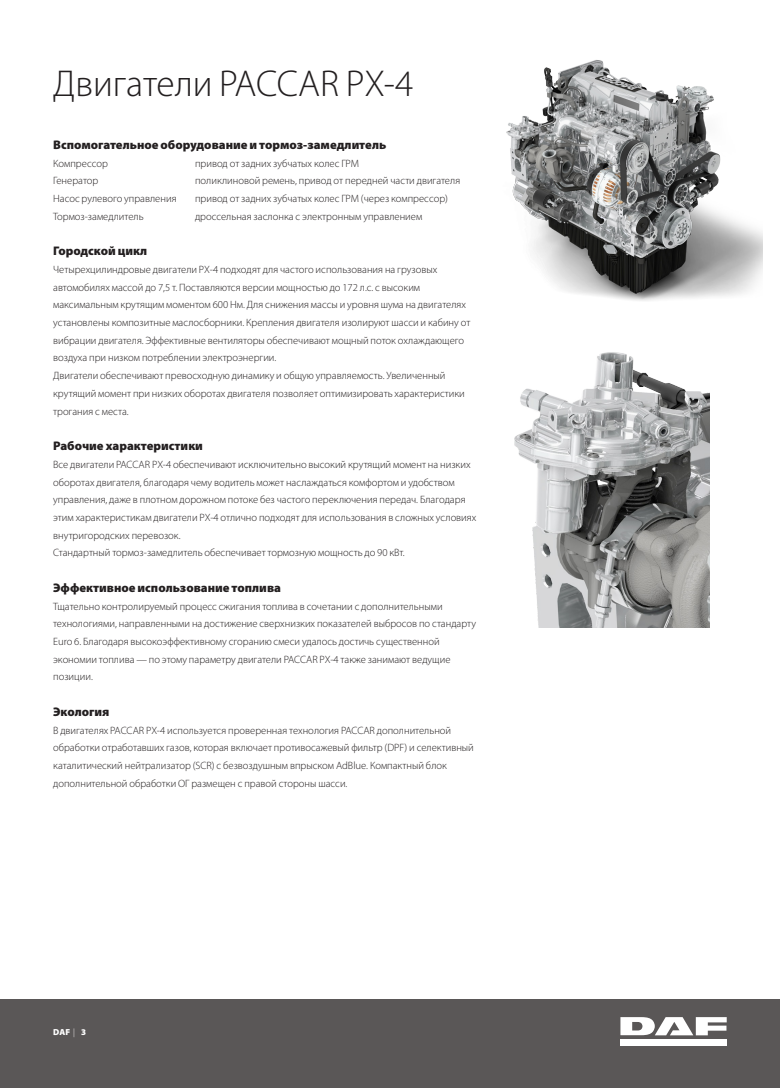
<style>
.page{position:relative;width:780px;height:1088px;background:#fff}
.page>*{position:absolute;margin:0;border:0;box-sizing:border-box;transform-origin:0 0}
._02_Chapeau{font:300 37.5px "Myriad Pro";color:#231f20}
._05_Tussenkop{font:900 12.5px "Myriad Pro";color:#231f20}
._04_Tekst{font:300 10.62px/17.8px "Myriad Pro";color:#231f20}
._07_Paginacijfer{font:900 8.75px "Myriad Pro";color:#fff}
.s1{font-weight:300}
</style>
<div class="page">
<img style="left:514px;top:352px;width:195px;height:275px">
<img style="left:506px;top:60px;width:256px;height:241px">
<div style="left:0;top:999px;width:780px;height:89px;background:#5a5757"></div>
<div style="left:620px;top:1039px;width:106px;height:7px;background:#fff"></div>
<svg style="left:620px;top:1017px;width:106px;height:18px"></svg>
<p class="_02_Chapeau" style="left:53px;top:63px;width:362px">Двигатели PACCAR PX-4</p>
<p class="_05_Tussenkop" style="left:53px;top:138px;width:334px">Вспомогательное оборудование и тормоз-замедлитель</p>
<p class="_04_Tekst" style="left:53px;top:154px;width:56px">Компрессор</p>
<p class="_04_Tekst" style="left:195px;top:154px;width:165px">привод от задних зубчатых колес ГРМ</p>
<p class="_04_Tekst" style="left:53px;top:172px;width:47px">Генератор</p>
<p class="_04_Tekst" style="left:195px;top:172px;width:267px">поликлиновой ремень, привод от передней части двигателя</p>
<p class="_04_Tekst" style="left:53px;top:190px;width:125px">Насос рулевого управления</p>
<p class="_04_Tekst" style="left:195px;top:190px;width:254px">привод от задних зубчатых колес ГРМ (через компрессор)</p>
<p class="_04_Tekst" style="left:53px;top:207px;width:92px">Тормоз-замедлитель</p>
<p class="_04_Tekst" style="left:195px;top:207px;width:229px">дроссельная заслонка с электронным управлением</p>
<p class="_05_Tussenkop" style="left:53px;top:244px;width:96px">Городской цикл</p>
<p class="_04_Tekst" style="left:53px;top:261px;width:418px">Четырехцилиндровые двигатели PX-4 подходят для частого использования на грузовых автомобилях массой до 7,5 т. Поставляются версии мощностью до 172 л.с. с высоким максимальным крутящим моментом 600 Нм. Для снижения массы и уровня шума на двигателях установлены композитные маслосборники. Крепления двигателя изолируют шасси и кабину от вибрации двигателя. Эффективные вентиляторы обеспечивают мощный поток охлаждающего воздуха при низком потреблении электроэнергии.</p>
<p class="_04_Tekst" style="left:53px;top:367px;width:413px">Двигатели обеспечивают превосходную динамику и общую управляемость. Увеличенный крутящий момент при низких оборотах двигателя позволяет оптимизировать характеристики трогания с места.</p>
<p class="_05_Tussenkop" style="left:53px;top:439px;width:151px">Рабочие характеристики</p>
<p class="_04_Tekst" style="left:53px;top:455px;width:425px">Все двигатели PACCAR PX-4 обеспечивают исключительно высокий крутящий момент на низких оборотах двигателя, благодаря чему водитель может наслаждаться комфортом и удобством управления, даже в плотном дорожном потоке без частого переключения передач. Благодаря этим характеристикам двигатели PX-4 отлично подходят для использования в сложных условиях внутригородских перевозок.</p>
<p class="_04_Tekst" style="left:53px;top:544px;width:353px">Стандартный тормоз-замедлитель обеспечивает тормозную мощность до 90 кВт.</p>
<p class="_05_Tussenkop" style="left:53px;top:580px;width:229px">Эффективное использование топлива</p>
<p class="_04_Tekst" style="left:53px;top:597px;width:424px">Тщательно контролируемый процесс сжигания топлива в сочетании с дополнительными технологиями, направленными на достижение сверхнизких показателей выбросов по стандарту Euro 6. Благодаря высокоэффективному сгоранию смеси удалось достичь существенной экономии топлива — по этому параметру двигатели PACCAR PX-4 также занимают ведущие позиции.</p>
<p class="_05_Tussenkop" style="left:53px;top:704px;width:58px">Экология</p>
<p class="_04_Tekst" style="left:53px;top:721px;width:422px">В двигателях PACCAR PX-4 используется проверенная технология PACCAR дополнительной обработки отработавших газов, которая включает противосажевый фильтр (DPF) и селективный каталитический нейтрализатор (SCR) с безвоздушным впрыском AdBlue. Компактный блок дополнительной обработки ОГ размещен с правой стороны шасси.</p>
<p class="_07_Paginacijfer" style="left:53px;top:1027px;width:34px">DAF <span class="s1">|</span> 3</p>
</div>
